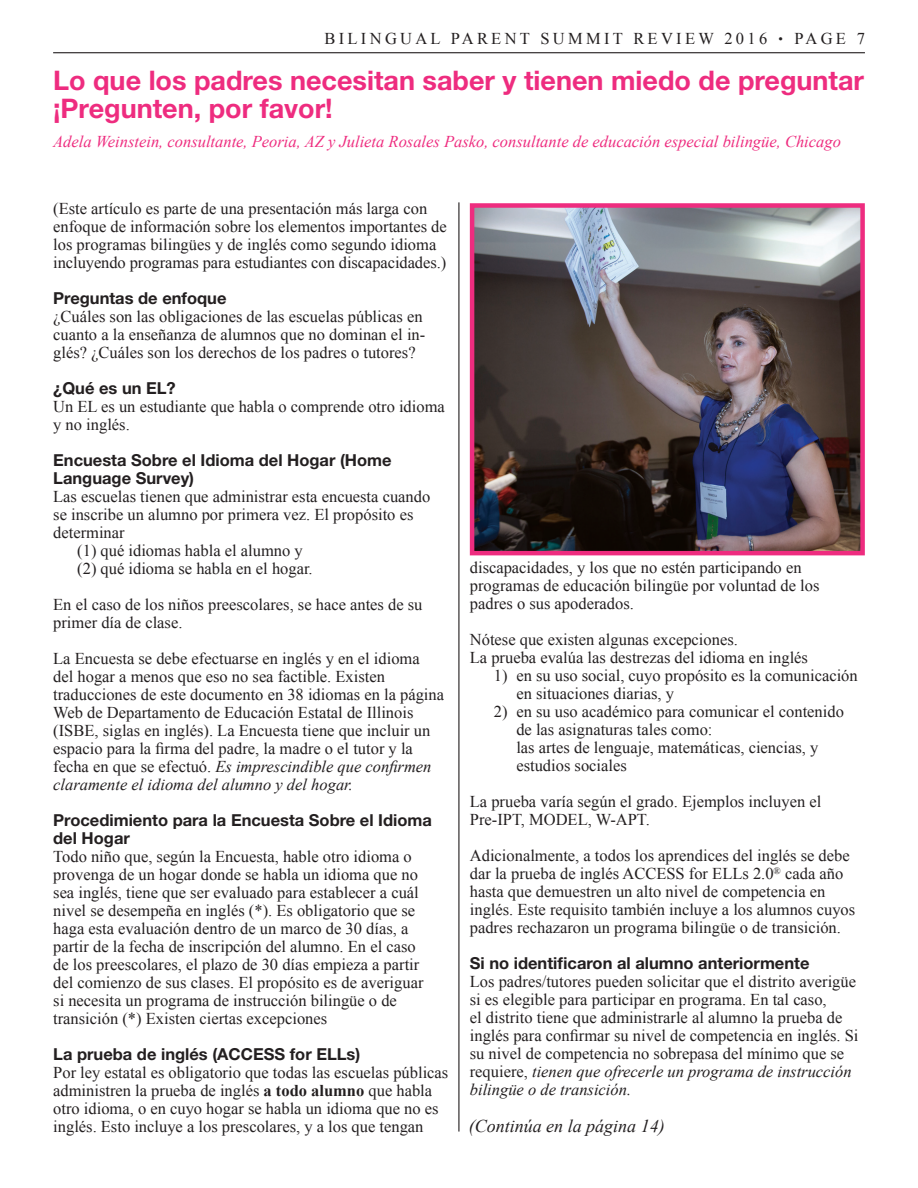
<style>
.page{position:relative;width:918px;height:1188px;background:#fff}
.page>*{position:absolute;margin:0;border:0;box-sizing:border-box;transform-origin:0 0}
.t1{font:700 27px/28.5px "Helvetica Neue LT Std";color:#ee2c7f}
.t2{font:italic 18px "Times New Roman";color:#231f20}
.t3{font:16.5px/18px "Times New Roman";color:#231f20}
.t4{font:700 16.5px/18px "Helvetica Neue LT Std";color:#231f20}
.t5{font:italic 16.5px "Times New Roman";color:#ee2c7f}
.t6{font:16.5px "Times New Roman";letter-spacing:.2em;color:#231f20}
.s1{font-family:"Helvetica Neue LT Std";font-size:9px}
.s2{font-style:italic}
.s3{font-weight:700}
</style>
<div class="page">
<hr style="left:53px;top:52px;width:812px;height:1px;background:#231f20">
<hr style="left:458px;top:202px;width:1px;height:930px;background:#231f20">
<img style="left:475px;top:208px;width:385px;height:342px">
<div style="left:470px;top:203px;width:395px;height:352px;border:4px solid #ee2c7f"></div>
<p class="t6" style="left:325px;top:27px;width:542px">BILINGUAL PARENT SUMMIT REVIEW 2016 <span class="s1">•</span> PAGE 7</p>
<h1 class="t1" style="left:53px;top:65px;width:812px">Lo que los padres necesitan saber y tienen miedo de preguntar ¡Pregunten, por favor!</h1>
<p class="t5" style="left:53px;top:130px;width:789px">Adela Weinstein, consultante, Peoria, AZ y Julieta Rosales Pasko, consultante de educación especial bilingüe, Chicago</p>
<p class="t3" style="left:53px;top:199px;width:395px">(Este artículo es parte de una presentación más larga con enfoque de información sobre los elementos importantes de los programas bilingües y de inglés como segundo idioma incluyendo programas para estudiantes con discapacidades.)</p>
<p class="t4" style="left:53px;top:289px;width:175px">Preguntas de enfoque</p>
<p class="t3" style="left:53px;top:307px;width:374px">¿Cuáles son las obligaciones de las escuelas públicas en cuanto a la enseñanza de alumnos que no dominan el in&shy;glés? ¿Cuáles son los derechos de los padres o tutores?</p>
<p class="t4" style="left:53px;top:379px;width:124px">¿Qué es un EL?</p>
<p class="t3" style="left:53px;top:397px;width:393px">Un EL es un estudiante que habla o comprende otro idioma y no inglés.</p>
<p class="t4" style="left:53px;top:451px;width:340px">Encuesta Sobre el Idioma del Hogar (Home<br>Language Survey)</p>
<p class="t3" style="left:53px;top:487px;width:379px">Las escuelas tienen que administrar esta encuesta cuando</p>
<p class="t3" style="left:53px;top:505px;width:362px">se inscribe un alumno por primera vez. El propósito es</p>
<p class="t3" style="left:53px;top:523px;width:73px">determinar</p>
<p class="t3" style="left:77px;top:541px;width:227px">(1) qué idiomas habla el alumno y</p>
<p class="t3" style="left:77px;top:559px;width:237px">(2) qué idioma se habla en el hogar.</p>
<p class="t3" style="left:53px;top:595px;width:371px">En el caso de los niños preescolares, se hace antes de su primer día de clase.</p>
<p class="t3" style="left:53px;top:649px;width:392px">La Encuesta se debe efectuarse en inglés y en el idioma<br>del hogar a menos que eso no sea factible. Existen traducciones de este documento en 38 idiomas en la página Web de Departamento de Educación Estatal de Illinois (ISBE, siglas en inglés). La Encuesta tiene que incluir un espacio para la firma del padre, la madre o el tutor y la fecha en que se efectuó. <span class="s2">Es imprescindible que confirmen claramente el idioma del alumno y del hogar.</span></p>
<p class="t4" style="left:53px;top:811px;width:380px">Procedimiento para la Encuesta Sobre el Idioma del Hogar</p>
<p class="t3" style="left:53px;top:847px;width:372px">Todo niño que, según la Encuesta, hable otro idioma o provenga de un hogar donde se habla un idioma que no sea inglés, tiene que ser evaluado para establecer a cuál nivel se desempeña en inglés (*). Es obligatorio que se haga esta evaluación dentro de un marco de 30 días, a partir de la fecha de inscripción del alumno. En el caso de los preescolares, el plazo de 30 días empieza a partir del comienzo de sus clases. El propósito es de averiguar si necesita un programa de instrucción bilingüe o de transición (*) Existen ciertas excepciones</p>
<p class="t4" style="left:53px;top:1045px;width:309px">La prueba de inglés (ACCESS for ELLs)</p>
<p class="t3" style="left:53px;top:1063px;width:397px">Por ley estatal es obligatorio que todas las escuelas públicas administren la prueba de inglés <span class="s3">a todo alumno</span> que habla otro idioma, o en cuyo hogar se habla un idioma que no es inglés. Esto incluye a los prescolares, y a los que tengan</p>
<p class="t3" style="left:470px;top:559px;width:351px">discapacidades, y los que no estén participando en programas de educación bilingüe por voluntad de los padres o sus apoderados.</p>
<p class="t3" style="left:470px;top:631px;width:340px">Nótese que existen algunas excepciones.<br>La prueba evalúa las destrezas del idioma en inglés</p>
<p class="t3" style="left:516px;top:667px;width:343px;text-indent:-23px">1) en su uso social, cuyo propósito es la comunicación en situaciones diarias, y</p>
<p class="t3" style="left:516px;top:703px;width:329px;text-indent:-23px">2) en su uso académico para comunicar el contenido de las asignaturas tales como:<br>las artes de lenguaje, matemáticas, ciencias, y estudios sociales</p>
<p class="t3" style="left:470px;top:793px;width:353px">La prueba varía según el grado. Ejemplos incluyen el<br>Pre-IPT, MODEL, W-APT.</p>
<p class="t3" style="left:470px;top:847px;width:387px">Adicionalmente, a todos los aprendices del inglés se debe dar la prueba de inglés ACCESS for ELLs 2.0<sup>®</sup> cada año hasta que demuestren un alto nivel de competencia en inglés. Este requisito también incluye a los alumnos cuyos padres rechazaron un programa bilingüe o de transición.</p>
<p class="t4" style="left:470px;top:954px;width:341px">Si no identificaron al alumno anteriormente</p>
<p class="t3" style="left:470px;top:972px;width:390px">Los padres/tutores pueden solicitar que el distrito averigüe si es elegible para participar en programa. En tal caso,<br>el distrito tiene que administrarle al alumno la prueba de inglés para confirmar su nivel de competencia en inglés. Si su nivel de competencia no sobrepasa del mínimo que se requiere, <span class="s2">tienen que ofrecerle un programa de instrucción bilingüe o de transición.</span></p>
<p class="t2" style="left:469px;top:1114px;width:198px">(Continúa en la página 14)</p>
</div>
